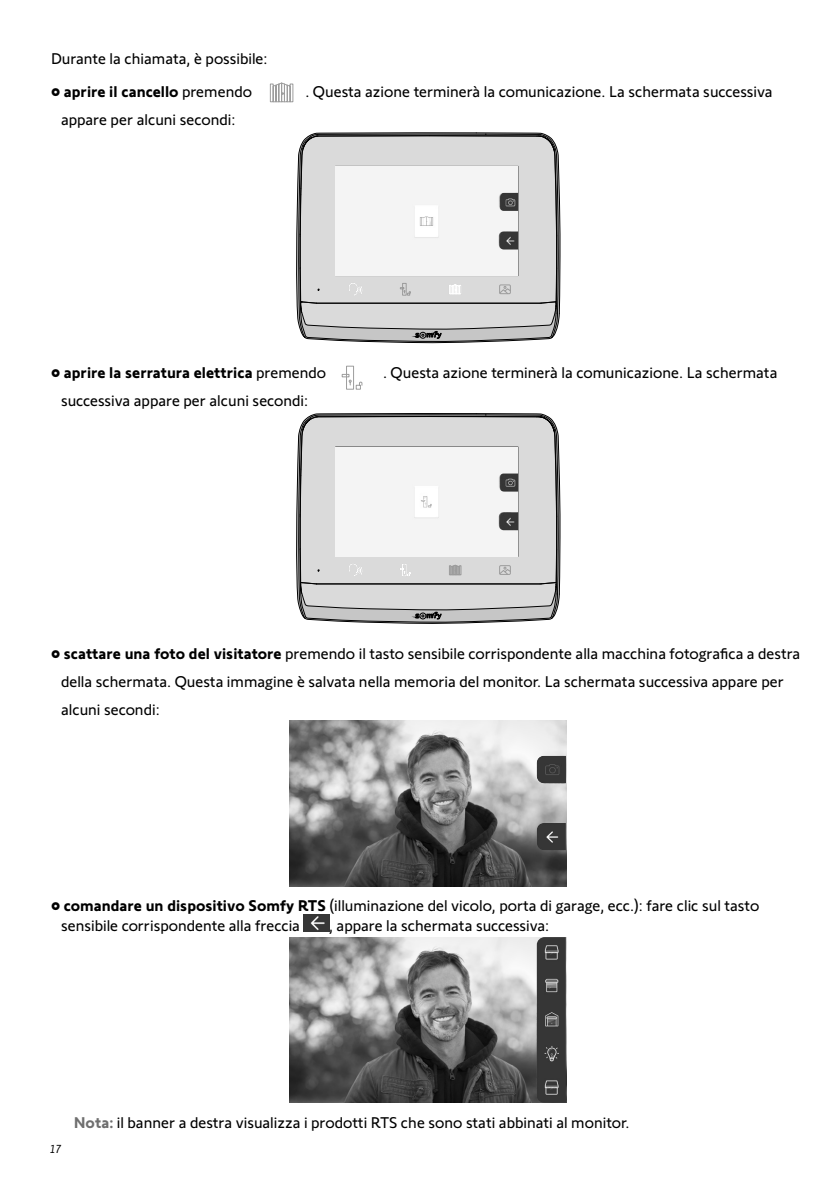
<style>
.page{position:relative;width:840px;height:1190px;background:#fff}
.page>*{position:absolute;margin:0;border:0;box-sizing:border-box;transform-origin:0 0}
.t1{font:16px/28px "Somfy Sans";color:#000}
.t2{font:700 16px "Somfy Sans";color:#000}
.t3{font:italic 12px "Somfy Sans";color:#000}
.s1{font-weight:400}
.s2{font-weight:700}
.s3{font-weight:700;color:#6f6f6f}
</style>
<div class="page">
<svg style="left:269px;top:82px;width:25px;height:21px"></svg>
<svg style="left:296px;top:132px;width:264px;height:211px;background:#c6c6c6"></svg>
<div style="left:338px;top:168px;width:178px;height:106px;background:#f4f4f4"></div>
<img style="left:499px;top:231px;width:19px;height:19px">
<img style="left:499px;top:193px;width:19px;height:18px">
<svg style="left:341px;top:365px;width:22px;height:25px"></svg>
<svg style="left:296px;top:413px;width:264px;height:211px;background:#c6c6c6"></svg>
<div style="left:338px;top:449px;width:178px;height:105px;background:#f4f4f4"></div>
<img style="left:499px;top:512px;width:19px;height:18px">
<img style="left:499px;top:474px;width:19px;height:18px">
<img style="left:290px;top:721px;width:276px;height:165px">
<img style="left:537px;top:783px;width:29px;height:67px">
<img style="left:537px;top:756px;width:29px;height:27px">
<img style="left:304px;top:914px;width:25px;height:17px">
<img style="left:290px;top:937px;width:247px;height:166px">
<img style="left:537px;top:937px;width:29px;height:166px">
<p class="t1" style="left:51px;top:46px;width:218px">Durante la chiamata, è possibile:</p>
<p class="t2" style="left:51px;top:86px;width:203px"><span class="s1">•</span> aprire il cancello <span class="s1">premendo</span></p>
<p class="t1" style="left:305px;top:79px;width:469px">. Questa azione terminerà la comunicazione. La schermata successiva</p>
<p class="t1" style="left:61px;top:107px;width:176px">appare per alcuni secondi:</p>
<p class="t2" style="left:51px;top:367px;width:277px"><span class="s1">•</span> aprire la serratura elettrica <span class="s1">premendo</span></p>
<p class="t1" style="left:383px;top:360px;width:396px">. Questa azione terminerà la comunicazione. La schermata</p>
<p class="t1" style="left:61px;top:388px;width:249px">successiva appare per alcuni secondi:</p>
<p class="t1" style="left:61px;top:641px;width:741px;text-indent:-10px">• <span class="s2">scattare una foto del visitatore</span> premendo il tasto sensibile corrispondente alla macchina fotografica a destra della schermata. Questa immagine è salvata nella memoria del monitor. La schermata successiva appare per alcuni secondi:</p>
<p class="t1" style="left:61px;top:897px;width:700px;line-height:20px;text-indent:-10px">• <span class="s2">comandare un dispositivo Somfy RTS</span> (illuminazione del vicolo, porta di garage, ecc.): fare clic sul tasto sensibile corrispondente alla freccia</p>
<p class="t1" style="left:329px;top:913px;width:222px">, appare la schermata successiva:</p>
<p class="t3" style="left:50px;top:1141px;width:13px">17</p>
<p class="t1" style="left:74px;top:1110px;width:557px"><span class="s3">Nota:</span> il banner a destra visualizza i prodotti RTS che sono stati abbinati al monitor.</p>
</div>
